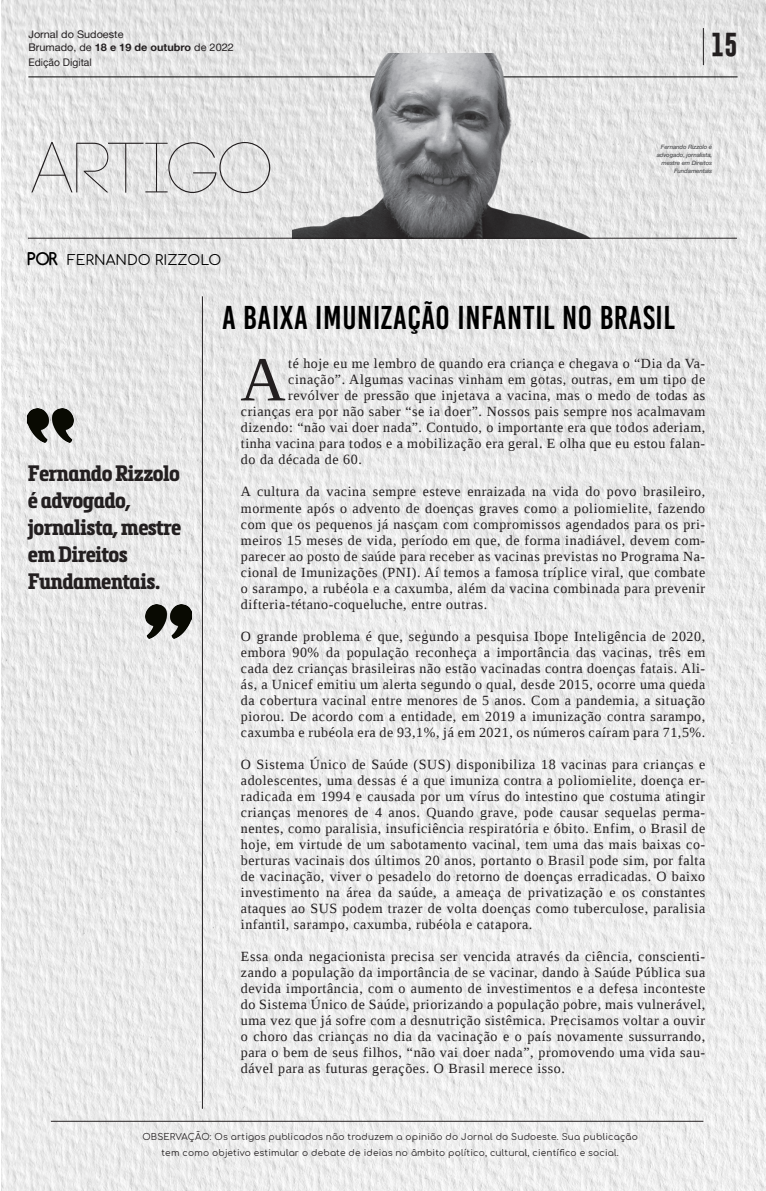
<style>
.page{position:relative;width:766px;height:1191px;background:#fff}
.page>*{position:absolute;margin:0;border:0;box-sizing:border-box;transform-origin:0 0}
.t1{font:300 71px "Code";color:#231f20}
.t2{font:62.9px "Liberation Serif";color:#231f20}
.t3{font:33px "Bebas Kai";letter-spacing:.02em;color:#000}
.t4{font:700 24px "Gobold";color:#231f20}
.t5{font:700 22px/27px "Metronic Slab Narrow W01";letter-spacing:-.03em;color:#231f20}
.t6{font:14px/16px "Liberation Serif";letter-spacing:.04em;color:#231f20;text-align:justify}
.t7{font:14px "Comfortaa";color:#000}
.t8{font:10.5px "Alte Haas Grotesk";color:#231f20;scale:1.04 1}
.t9{font:10.5px "Alte Haas Grotesk";color:#231f20}
.t10{font:9px/16px "Comfortaa";letter-spacing:.02em;color:#231f20;text-align:center}
.t11{font:italic 500 6px/8px "Helvetica Neue";letter-spacing:-.02em;color:#57585a;text-align:right}
.s1{font-family:"Alte Haas Grotesk Bold"}
.s2{font-weight:700;font-size:18px}
</style>
<div class="page">
<img style="left:1px;top:0;width:764px;height:1191px">
<hr style="left:28px;top:77px;width:709px;height:1px;background:#000">
<hr style="left:702px;top:28px;width:1px;height:37px;background:#231f20">
<hr style="left:51px;top:1120px;width:652px;height:1px;background:#231f20">
<img style="left:28px;top:408px;width:45px;height:34px">
<img style="left:146px;top:604px;width:45px;height:34px">
<hr style="left:202px;top:296px;width:1px;height:812px;background:#231f20">
<img style="left:293px;top:54px;width:300px;height:184px">
<hr style="left:28px;top:238px;width:708px;height:1px;background:#231f20">
<p class="t8" style="left:28px;top:28px;width:93px">Jornal do Sudoeste</p>
<p class="t9" style="left:28px;top:56px;width:65px">Edição Digital</p>
<p class="t8" style="left:28px;top:41px;width:199px">Brumado, de <span class="s1">18 e 19 de outubro</span> de 2022</p>
<h3 class="t4" style="left:711px;top:29px;width:28px">15</h3>
<h1 class="t1" style="left:31px;top:133px;width:242px">ARTIGO</h1>
<p class="t7" style="left:28px;top:247px;width:195px"><span class="s2">POR</span> FERNANDO RIZZOLO</p>
<p class="t11" style="left:656px;top:143px;width:57px">Fernando Rizzolo é advogado, jornalista, mestre em Direitos<br>Fundamentais</p>
<h3 class="t5" style="left:28px;top:459px;width:155px">Fernando Rizzolo é advogado, jornalista, mestre em Direitos<br>Fundamentais.</h3>
<h3 class="t3" style="left:222px;top:299px;width:454px">A BAIXA IMUNIZAÇÃO INFANTIL NO BRASIL</h3>
<h2 class="t2" style="left:240px;top:339px;width:47px">A</h2>
<p class="t6" style="left:288px;top:356px;width:418px">té hoje eu me lembro de quando era criança e chegava o “Dia da Va-</p>
<p class="t6" style="left:288px;top:372px;width:418px">cinação”. Algumas vacinas vinham em gotas, outras, em um tipo de</p>
<p class="t6" style="left:288px;top:388px;width:418px">revólver de pressão que injetava a vacina, mas o medo de todas as</p>
<p class="t6" style="left:241px;top:404px;width:466px">crianças era por não saber “se ia doer”. Nossos pais sempre nos acalmavam</p>
<p class="t6" style="left:241px;top:420px;width:466px">dizendo: “não vai doer nada”. Contudo, o importante era que todos aderiam,</p>
<p class="t6" style="left:241px;top:436px;width:466px">tinha vacina para todos e a mobilização era geral. E olha que eu estou falan-</p>
<p class="t6" style="left:241px;top:452px;width:122px">do da década de 60.</p>
<p class="t6" style="left:241px;top:484px;width:466px">A cultura da vacina sempre esteve enraizada na vida do povo brasileiro, mormente após o advento de doenças graves como a poliomielite, fazendo com que os pequenos já nasçam com compromissos agendados para os pri&shy;meiros 15 meses de vida, período em que, de forma inadiável, devem com&shy;parecer ao posto de saúde para receber as vacinas previstas no Programa Na&shy;cional de Imunizações (PNI). Aí temos a famosa tríplice viral, que combate o sarampo, a rubéola e a caxumba, além da vacina combinada para prevenir difteria-tétano-coqueluche, entre outras.</p>
<p class="t6" style="left:241px;top:628px;width:466px">O grande problema é que, segundo a pesquisa Ibope Inteligência de 2020, embora 90% da população reconheça a importância das vacinas, três em cada dez crianças brasileiras não estão vacinadas contra doenças fatais. Ali&shy;ás, a Unicef emitiu um alerta segundo o qual, desde 2015, ocorre uma queda da cobertura vacinal entre menores de 5 anos. Com a pandemia, a situação piorou. De acordo com a entidade, em 2019 a imunização contra sarampo, caxumba e rubéola era de 93,1%, já em 2021, os números caíram para 71,5%.</p>
<p class="t6" style="left:241px;top:756px;width:466px">O Sistema Único de Saúde (SUS) disponibiliza 18 vacinas para crianças e adolescentes, uma dessas é a que imuniza contra a poliomielite, doença er&shy;radicada em 1994 e causada por um vírus do intestino que costuma atingir crianças menores de 4 anos. Quando grave, pode causar sequelas perma&shy;nentes, como paralisia, insuficiência respiratória e óbito. Enfim, o Brasil de hoje, em virtude de um sabotamento vacinal, tem uma das mais baixas co&shy;berturas vacinais dos últimos 20 anos, portanto o Brasil pode sim, por falta de vacinação, viver o pesadelo do retorno de doenças erradicadas. O baixo investimento na área da saúde, a ameaça de privatização e os constantes ataques ao SUS podem trazer de volta doenças como tuberculose, paralisia infantil, sarampo, caxumba, rubéola e catapora.</p>
<p class="t6" style="left:241px;top:948px;width:466px">Essa onda negacionista precisa ser vencida através da ciência, conscienti&shy;zando a população da importância de se vacinar, dando à Saúde Pública sua devida importância, com o aumento de investimentos e a defesa inconteste do Sistema Único de Saúde, priorizando a população pobre, mais vulnerável, uma vez que já sofre com a desnutrição sistêmica. Precisamos voltar a ouvir o choro das crianças no dia da vacinação e o país novamente sussurrando, para o bem de seus filhos, “não vai doer nada”, promovendo uma vida sau&shy;dável para as futuras gerações. O Brasil merece isso.</p>
<p class="t10" style="left:142px;top:1127px;width:497px">OBSERVAÇÃO: Os artigos publicados não traduzem a opinião do Jornal do Sudoeste. Sua publicação tem como objetivo estimular o debate de ideias no âmbito político, cultural, científico e social.</p>
</div>
